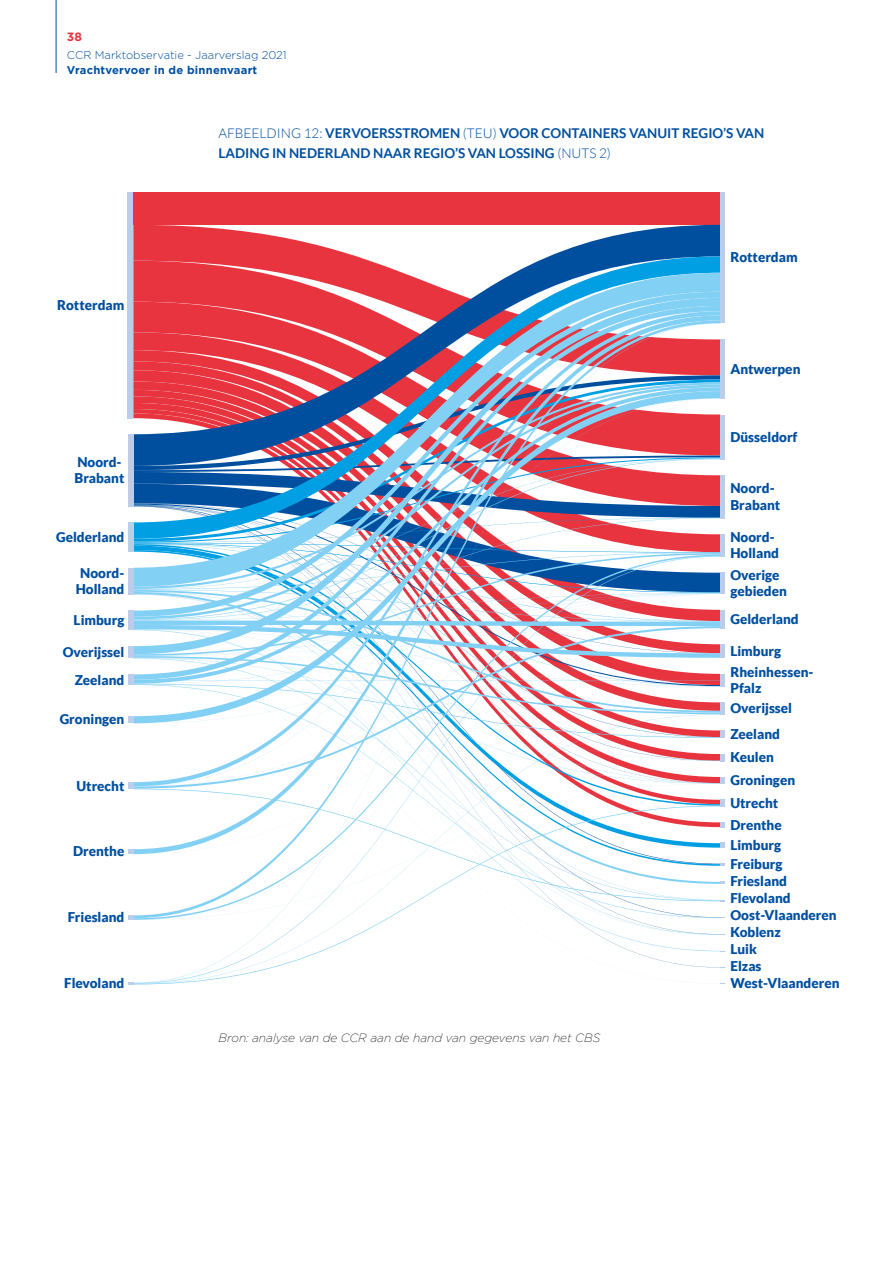
<style>
.page{position:relative;width:893px;height:1263px;background:#fff}
.page>*{position:absolute;margin:0;border:0;box-sizing:border-box;transform-origin:0 0}
.t1{font:900 13.5px/17px "Lato";color:#004f9f}
.t2{font:700 13.5px/19.5px "Lato";color:#004f9f}
.t3{font:italic 200 12px "Gotham";color:#000}
.t4{font:700 12px "Gotham";color:#e7343f}
.t5{font:300 11.25px "Gotham";color:#004f9f}
.t6{font:700 11.25px "Gotham";letter-spacing:.02em;color:#004f9f}
.s1{font-weight:300}
</style>
<div class="page">
<hr style="left:56px;top:0;width:1px;height:73px;background:#004f9f">
<div style="left:133px;top:192px;width:587px;height:33px;background:#e7343f"></div>
<svg style="left:133px;top:225px;width:587px;height:31px"></svg>
<svg style="left:133px;top:256px;width:587px;height:17px"></svg>
<svg style="left:133px;top:273px;width:587px;height:19px"></svg>
<svg style="left:133px;top:298px;width:587px;height:8px;background:#b07790"></svg>
<svg style="left:133px;top:323px;width:587px;height:75px;background:#ba7289"></svg>
<svg style="left:133px;top:398px;width:587px;height:57px"></svg>
<svg style="left:133px;top:738px;width:587px;height:245px"></svg>
<div style="left:128px;top:192px;width:5px;height:226px;background:#bccdeb"></div>
<div style="left:720px;top:192px;width:5px;height:131px;background:#bccdeb"></div>
<div style="left:128px;top:434px;width:5px;height:72px;background:#bccdeb"></div>
<div style="left:720px;top:339px;width:5px;height:60px;background:#bccdeb"></div>
<svg style="left:128px;top:455px;width:592px;height:283px"></svg>
<svg style="left:128px;top:782px;width:5px;height:7px"></svg>
<svg style="left:128px;top:849px;width:5px;height:5px"></svg>
<svg style="left:128px;top:916px;width:5px;height:4px"></svg>
<svg style="left:128px;top:983px;width:6px;height:2px"></svg>
<hr style="left:720px;top:415px;width:4px;height:45px;background:#bccdeb">
<div style="left:720px;top:475px;width:5px;height:43px;background:#bccdeb"></div>
<div style="left:720px;top:534px;width:5px;height:23px;background:#bccdeb"></div>
<div style="left:720px;top:573px;width:5px;height:21px;background:#bccdeb"></div>
<div style="left:720px;top:610px;width:5px;height:18px;background:#bccdeb"></div>
<div style="left:720px;top:644px;width:5px;height:14px;background:#bccdeb"></div>
<div style="left:720px;top:674px;width:5px;height:12px;background:#bccdeb"></div>
<div style="left:720px;top:702px;width:5px;height:12px;background:#bccdeb"></div>
<div style="left:720px;top:730px;width:5px;height:8px;background:#bccdeb"></div>
<svg style="left:720px;top:754px;width:5px;height:7px"></svg>
<svg style="left:720px;top:777px;width:4px;height:7px"></svg>
<svg style="left:720px;top:799px;width:5px;height:7px"></svg>
<svg style="left:720px;top:822px;width:5px;height:5px"></svg>
<svg style="left:720px;top:843px;width:5px;height:5px"></svg>
<svg style="left:720px;top:863px;width:5px;height:3px"></svg>
<p class="t4" style="left:67px;top:29px;width:17px">38</p>
<p class="t5" style="left:67px;top:48px;width:221px">CCR Marktobservatie - Jaarverslag 2021</p>
<p class="t6" style="left:67px;top:62px;width:192px">Vrachtvervoer in de binnenvaart</p>
<p class="t2" style="left:219px;top:124px;width:547px"><span class="s1">AFBEELDING 12:</span> VERVOERSSTROMEN <span class="s1">(TEU)</span> VOOR CONTAINERS VANUIT REGIO’S VAN<br>LADING IN NEDERLAND NAAR REGIO’S VAN LOSSING <span class="s1">(NUTS 2)</span></p>
<p class="t1" style="left:57px;top:296px;width:69px">Rotterdam</p>
<p class="t1" style="left:75px;top:453px;width:51px;line-height:16.2px">Noord-<br>Brabant</p>
<p class="t1" style="left:56px;top:528px;width:70px">Gelderland</p>
<p class="t1" style="left:76px;top:564px;width:50px;line-height:16.2px;text-align:center">Noord-<br>Holland</p>
<p class="t1" style="left:74px;top:611px;width:52px">Limburg</p>
<p class="t1" style="left:63px;top:638px;width:63px;line-height:27.5px;text-align:right">Overijssel<br>Zeeland</p>
<p class="t1" style="left:60px;top:710px;width:66px">Groningen</p>
<p class="t1" style="left:77px;top:777px;width:49px">Utrecht</p>
<p class="t1" style="left:73px;top:842px;width:53px">Drenthe</p>
<p class="t1" style="left:68px;top:909px;width:58px">Friesland</p>
<p class="t1" style="left:64px;top:975px;width:62px">Flevoland</p>
<p class="t3" style="left:219px;top:1030px;width:383px">Bron: analyse van de CCR aan de hand van gegevens van het CBS</p>
<p class="t1" style="left:730px;top:249px;width:69px">Rotterdam</p>
<p class="t1" style="left:730px;top:360px;width:72px">Antwerpen</p>
<p class="t1" style="left:730px;top:428px;width:69px">Düsseldorf</p>
<p class="t1" style="left:730px;top:480px;width:51px;line-height:16.2px">Noord-<br>Brabant</p>
<p class="t1" style="left:730px;top:529px;width:50px;line-height:16.2px">Noord-<br>Holland</p>
<p class="t1" style="left:730px;top:566px;width:58px;line-height:16.2px">Overige gebieden</p>
<p class="t1" style="left:730px;top:610px;width:70px">Gelderland</p>
<p class="t1" style="left:730px;top:640px;width:85px;line-height:20.9px">Limburg<br>Rheinhessen-</p>
<p class="t1" style="left:730px;top:677px;width:63px;line-height:20.2px">Pfalz<br>Overijssel</p>
<p class="t1" style="left:730px;top:722px;width:66px;line-height:22.6px">Zeeland<br>Keulen<br>Groningen<br>Utrecht<br>Drenthe</p>
<p class="t1" style="left:730px;top:835px;width:54px;line-height:19.2px">Limburg<br>Freiburg</p>
<p class="t1" style="left:730px;top:872px;width:111px">Friesland<br>Flevoland<br>Oost-Vlaanderen<br>Koblenz<br>Luik<br>Elzas<br>West-Vlaanderen</p>
</div>
